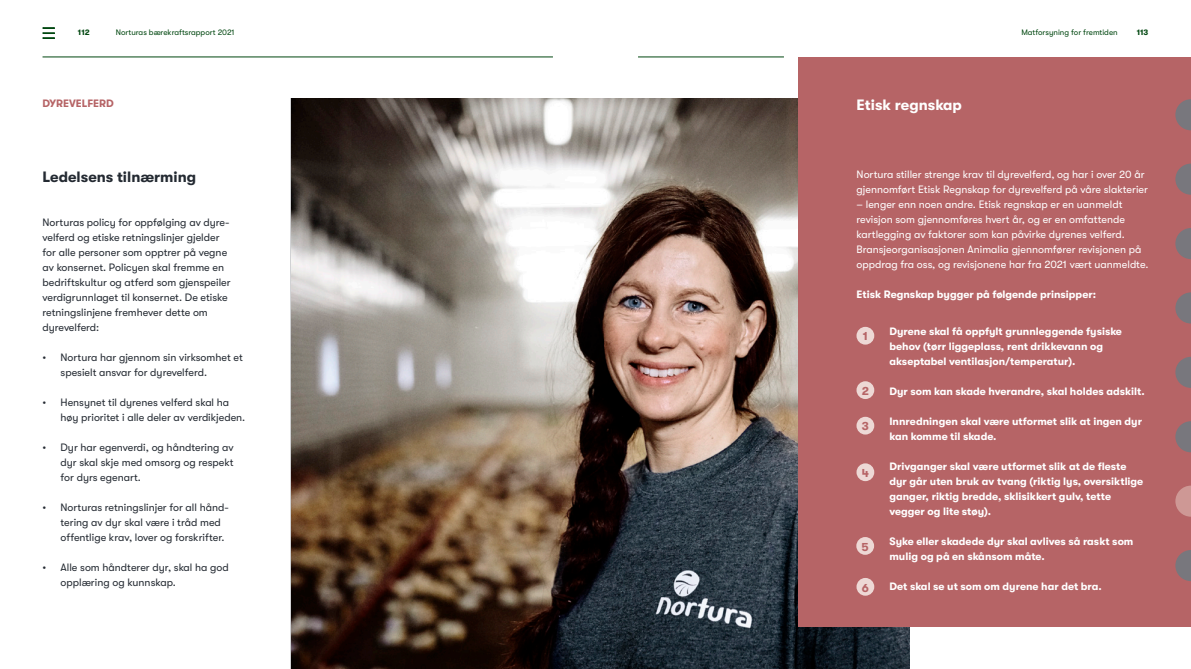
<style>
.page{position:relative;width:1191px;height:669px;background:#fff}
.page>*{position:absolute;margin:0;border:0;box-sizing:border-box;transform-origin:0 0}
.t1{font:700 15px "GT Walsheim";color:#242a32}
.t2{font:700 15px "GT Walsheim";color:#fff}
.t3{font:700 11.8px "GT Walsheim";color:#b66466}
.t4{font:10.7px/15px "GT Walsheim";color:#242a32}
.t5{font:700 10.7px/15px "GT Walsheim";color:#fff}
.t6{font:10.7px/15px "GT Walsheim";color:#fff}
.t7{font:700 10.7px "GT Walsheim";color:#b66466}
.t8{font:8px "GT Walsheim";color:#004710}
.t9{font:700 8px "GT Walsheim";color:#004710}
</style>
<div class="page">
<hr style="left:43px;top:57px;width:510px;height:1px;background:#004710">
<hr style="left:638px;top:57px;width:146px;height:1px;background:#004710">
<svg style="left:43px;top:27px;width:12px;height:12px"></svg>
<img style="left:291px;top:99px;width:618px;height:570px">
<div style="left:798px;top:57px;width:393px;height:569px;background:#b66466"></div>
<svg style="left:1175px;top:164px;width:16px;height:31px"></svg>
<svg style="left:1175px;top:99px;width:16px;height:31px"></svg>
<svg style="left:1175px;top:228px;width:16px;height:31px"></svg>
<svg style="left:1175px;top:292px;width:16px;height:32px"></svg>
<svg style="left:1175px;top:486px;width:16px;height:31px"></svg>
<svg style="left:1175px;top:421px;width:16px;height:31px"></svg>
<svg style="left:1175px;top:357px;width:16px;height:31px"></svg>
<svg style="left:1175px;top:550px;width:16px;height:31px"></svg>
<div style="left:856px;top:327px;width:18px;height:18px;background:#edd8d5;border-radius:50%"></div>
<div style="left:856px;top:381px;width:18px;height:18px;background:#edd8d5;border-radius:50%"></div>
<div style="left:856px;top:417px;width:18px;height:18px;background:#edd8d5;border-radius:50%"></div>
<div style="left:856px;top:463px;width:18px;height:18px;background:#edd8d5;border-radius:50%"></div>
<div style="left:856px;top:537px;width:18px;height:18px;background:#edd8d5;border-radius:50%"></div>
<div style="left:856px;top:578px;width:18px;height:18px;background:#edd8d5;border-radius:50%"></div>
<p class="t9" style="left:78px;top:28px;width:13px">112</p>
<p class="t8" style="left:116px;top:28px;width:120px">Norturas bærekraftsrapport 2021</p>
<p class="t8" style="left:1021px;top:28px;width:98px">Matforsyning for fremtiden</p>
<p class="t9" style="left:1136px;top:28px;width:13px">113</p>
<h3 class="t7" style="left:43px;top:98px;width:73px">DYREVELFERD</h3>
<h3 class="t2" style="left:856px;top:97px;width:107px">Etisk regnskap</h3>
<h3 class="t1" style="left:43px;top:168px;width:155px">Ledelsens tilnærming</h3>
<p class="t4" style="left:43px;top:215px;width:190px">Norturas policy for oppfølging av dyre&shy;velferd og etiske retningslinjer gjelder for alle personer som opptrer på vegne av konsernet. Policyen skal fremme en bedriftskultur og atferd som gjenspeiler verdigrunnlaget til konsernet. De etiske retningslinjene fremhever dette om dyrevelferd:</p>
<p class="t4" style="left:61px;top:350px;width:184px;text-indent:-18px">• Nortura har gjennom sin virksomhet et spesielt ansvar for dyrevelferd.</p>
<p class="t4" style="left:61px;top:395px;width:186px;text-indent:-18px">• Hensynet til dyrenes velferd skal ha høy prioritet i alle deler av verdikjeden.</p>
<p class="t4" style="left:61px;top:440px;width:175px;text-align:justify;text-indent:-18px">• Dyr har egenverdi, og håndtering av dyr skal skje med omsorg og respekt for dyrs egenart.</p>
<p class="t4" style="left:61px;top:500px;width:169px;text-indent:-18px">• Norturas retningslinjer for all hånd&shy;tering av dyr skal være i tråd med offentlige krav, lover og forskrifter.</p>
<p class="t4" style="left:61px;top:560px;width:170px;text-indent:-18px">• Alle som håndterer dyr, skal ha god opplæring og kunnskap.</p>
<p class="t6" style="left:856px;top:167px;width:293px">Nortura stiller strenge krav til dyrevelferd, og har i over 20 år gjennomført Etisk Regnskap for dyrevelferd på våre slakterier</p>
<p class="t6" style="left:856px;top:197px;width:293px">– lenger enn noen andre. Etisk regnskap er en uanmeldt revisjon som gjennomføres hvert år, og er en omfattende kartlegging av faktorer som kan påvirke dyrenes velferd.<br>Bransjeorganisasjonen Animalia gjennomfører revisjonen på oppdrag fra oss, og revisjonene har fra 2021 vært uanmeldte.</p>
<p class="t5" style="left:856px;top:287px;width:241px">Etisk Regnskap bygger på følgende prinsipper:</p>
<p class="t5" style="left:889px;top:324px;width:234px">Dyrene skal få oppfylt grunnleggende fysiske behov (tørr liggeplass, rent drikkevann og akseptabel ventilasjon/temperatur).</p>
<p class="t5" style="left:889px;top:384px;width:257px">Dyr som kan skade hverandre, skal holdes adskilt.</p>
<p class="t5" style="left:889px;top:414px;width:254px">Innredningen skal være utformet slik at ingen dyr kan komme til skade.</p>
<p class="t5" style="left:889px;top:459px;width:255px">Drivganger skal være utformet slik at de fleste dyr går uten bruk av tvang (riktig lys, oversiktlige ganger, riktig bredde, sklisikkert gulv, tette vegger og lite støy).</p>
<p class="t5" style="left:889px;top:534px;width:245px">Syke eller skadede dyr skal avlives så raskt som mulig og på en skånsom måte.</p>
<p class="t5" style="left:889px;top:579px;width:214px">Det skal se ut som om dyrene har det bra.</p>
<p class="t3" style="left:863px;top:330px;width:7px">1</p>
<p class="t3" style="left:861px;top:384px;width:9px">2</p>
<p class="t3" style="left:862px;top:420px;width:9px">3</p>
<p class="t3" style="left:861px;top:466px;width:9px">4</p>
<p class="t3" style="left:861px;top:540px;width:9px">5</p>
<p class="t3" style="left:862px;top:581px;width:9px">6</p>
</div>
